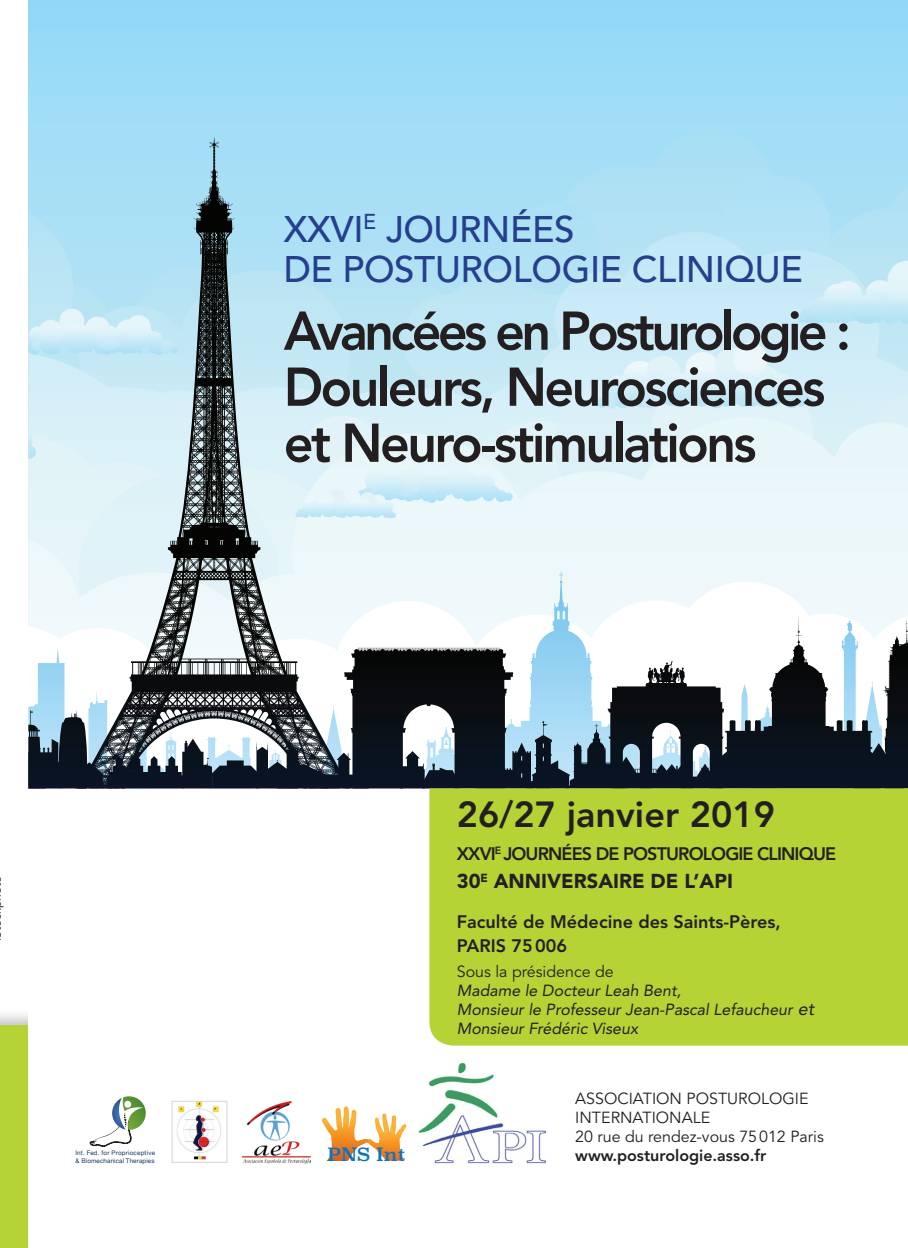
<style>
.page{position:relative;width:908px;height:1248px;background:#fff}
.page>*{position:absolute;margin:0;border:0;box-sizing:border-box;transform-origin:0 0}
.t1{font:800 54px/56px "Avenir LT Std";letter-spacing:-.05em;color:#231f20;scale:.96 1}
.t2{font:500 36.8px/40.8px "Avenir LT Std";letter-spacing:-.01em;color:#253f8e}
.t3{font:800 36px "Avenir LT Std";color:#231f20}
.t4{font:900 20px "Avenir LT Std";color:#231f20}
.t5{font:800 18px/24px "Avenir LT Std";letter-spacing:-.01em;color:#231f20}
.t6{font:800 18px "Avenir LT Std";letter-spacing:-.05em;color:#231f20}
.t7{font:18px "Superclarendon";color:#1074bc}
.t8{font:italic 16px/19.2px "Avenir LT Std";color:#231f20}
.t9{font:16px/19.2px "Avenir LT Std";color:#231f20}
.t10{font:800 16px "Avenir LT Std";color:#231f20}
.t11{font:6.2px/7.6px "Helvetica Neue";letter-spacing:.02em;color:#163567}
.s1{font-size:18px}
</style>
<div class="page">
<div style="left:0;top:1024px;width:28px;height:223px;background:#b5d334"></div>
<div style="left:28px;top:0;width:879px;height:788px;background:linear-gradient(to right,#9dd9f3,#9cddf8)"></div>
<div style="left:644px;top:129px;width:133px;height:133px;background:#abe0f4;border-radius:67px"></div>
<div style="left:558px;top:165px;width:133px;height:133px;background:#afe1f3;border-radius:67px"></div>
<div style="left:508px;top:202px;width:92px;height:92px;background:#aee1f4;border-radius:46px"></div>
<div style="left:718px;top:175px;width:112px;height:112px;background:#b1e2f6;border-radius:56px"></div>
<svg style="left:28px;top:232px;width:769px;height:185px;background:#b8dce9"></svg>
<div style="left:554px;top:380px;width:126px;height:127px;background:#daf0f6;border-radius:63px"></div>
<div style="left:649px;top:357px;width:164px;height:163px;background:#dff3f8;border-radius:82px"></div>
<svg style="left:28px;top:417px;width:879px;height:164px"></svg>
<svg style="left:28px;top:581px;width:447px;height:207px"></svg>
<svg style="left:28px;top:213px;width:150px;height:177px;background:#bce5f5"></svg>
<div style="left:744px;top:391px;width:16px;height:15px;background:#bbe5f5;border-radius:8px"></div>
<div style="left:754px;top:391px;width:16px;height:16px;background:#bce5f5;border-radius:8px"></div>
<div style="left:765px;top:391px;width:16px;height:15px;background:#c0e7f5;border-radius:8px"></div>
<div style="left:784px;top:394px;width:14px;height:14px;background:#bce5f5;border-radius:7px"></div>
<div style="left:791px;top:389px;width:17px;height:17px;background:#c3e8f5;border-radius:9px"></div>
<div style="left:693px;top:391px;width:16px;height:15px;background:#bee6f5;border-radius:8px"></div>
<div style="left:708px;top:392px;width:16px;height:16px;background:#bbe5f5;border-radius:8px"></div>
<div style="left:718px;top:392px;width:14px;height:14px;background:#bbe5f5;border-radius:7px"></div>
<div style="left:724px;top:389px;width:16px;height:15px;background:#c0e7f5;border-radius:8px"></div>
<div style="left:734px;top:389px;width:18px;height:18px;background:#c0e7f5;border-radius:9px"></div>
<div style="left:633px;top:391px;width:16px;height:16px;background:#bbe5f5;border-radius:8px"></div>
<div style="left:651px;top:389px;width:16px;height:16px;background:#bce5f5;border-radius:8px"></div>
<div style="left:650px;top:373px;width:25px;height:24px;background:#ccebf7;border-radius:12px"></div>
<div style="left:718px;top:371px;width:24px;height:24px;background:#d0edf7;border-radius:12px"></div>
<div style="left:769px;top:374px;width:25px;height:24px;background:linear-gradient(to bottom,#e3f4f9,#c4e8f6);border-radius:12px"></div>
<div style="left:684px;top:374px;width:24px;height:25px;background:#d0edf8;border-radius:12px"></div>
<div style="left:605px;top:375px;width:24px;height:24px;background:#d6eff8;border-radius:12px"></div>
<svg style="left:622px;top:361px;width:34px;height:34px"></svg>
<div style="left:645px;top:356px;width:35px;height:34px;background:#e2f3f8;border-radius:17px"></div>
<div style="left:655px;top:372px;width:35px;height:34px;background:linear-gradient(to bottom,#e4f5f9,#bce5f5);border-radius:17px"></div>
<div style="left:685px;top:352px;width:34px;height:34px;background:linear-gradient(to bottom,#f0f9fb,#daf1f8);border-radius:17px"></div>
<div style="left:701px;top:368px;width:34px;height:34px;background:linear-gradient(to bottom,#ebf7fa,#bfe6f5);border-radius:17px"></div>
<div style="left:714px;top:348px;width:34px;height:34px;background:#e2f3f8;border-radius:17px"></div>
<div style="left:740px;top:365px;width:34px;height:34px;background:#d6eff8;border-radius:17px"></div>
<div style="left:732px;top:342px;width:35px;height:35px;background:#ebf7fa;border-radius:17px"></div>
<div style="left:669px;top:392px;width:15px;height:14px;background:#c1e7f5;border-radius:7px"></div>
<svg style="left:683px;top:391px;width:13px;height:14px"></svg>
<div style="left:685px;top:391px;width:13px;height:14px;background:#c2e7f5;border-radius:7px"></div>
<svg style="left:597px;top:398px;width:9px;height:10px"></svg>
<div style="left:603px;top:394px;width:15px;height:15px;background:#c6e9f7;border-radius:7px"></div>
<div style="left:613px;top:388px;width:14px;height:14px;background:#caebf7;border-radius:7px"></div>
<div style="left:614px;top:393px;width:15px;height:15px;background:#bce5f5;border-radius:7px"></div>
<div style="left:618px;top:389px;width:15px;height:15px;background:#caebf7;border-radius:7px"></div>
<div style="left:629px;top:388px;width:18px;height:17px;background:#c5e9f6;border-radius:9px"></div>
<div style="left:639px;top:390px;width:18px;height:18px;background:#c8eaf7;border-radius:9px"></div>
<div style="left:364px;top:470px;width:20px;height:20px;background:#e1f3f9;border-radius:10px"></div>
<div style="left:474px;top:474px;width:20px;height:20px;background:#ddf2f9;border-radius:10px"></div>
<div style="left:453px;top:470px;width:27px;height:27px;background:#def2f9;border-radius:14px"></div>
<div style="left:434px;top:453px;width:32px;height:32px;background:#e4f4f9;border-radius:16px"></div>
<div style="left:426px;top:466px;width:28px;height:28px;background:#e3f4f9;border-radius:14px"></div>
<svg style="left:407px;top:460px;width:27px;height:28px"></svg>
<div style="left:393px;top:469px;width:28px;height:28px;background:#e1f3f9;border-radius:14px"></div>
<div style="left:376px;top:467px;width:28px;height:27px;background:#e3f4f9;border-radius:14px"></div>
<svg style="left:28px;top:430px;width:90px;height:191px;background:#e4f4f8"></svg>
<svg style="left:797px;top:184px;width:110px;height:319px;background:#ccebf6"></svg>
<div style="left:882px;top:310px;width:14px;height:14px;background:#b7e4f6;border-radius:7px"></div>
<svg style="left:295px;top:482px;width:217px;height:36px;background:#d8f0f8"></svg>
<svg style="left:400px;top:726px;width:67px;height:62px"></svg>
<svg style="left:28px;top:648px;width:340px;height:140px"></svg>
<svg style="left:475px;top:572px;width:432px;height:216px"></svg>
<svg style="left:202px;top:141px;width:11px;height:60px"></svg>
<div style="left:429px;top:788px;width:478px;height:257px;background:#b5d334"></div>
<img style="left:406px;top:1062px;width:140px;height:102px">
<svg style="left:90px;top:1096px;width:56px;height:50px"></svg>
<img style="left:176px;top:1102px;width:45px;height:58px">
<div style="left:172px;top:1100px;width:55px;height:62px;border:1px solid #d4d5d7"></div>
<svg style="left:322px;top:1106px;width:84px;height:54px"></svg>
<img style="left:243px;top:1101px;width:67px;height:62px">
<h2 class="t2" style="left:283px;top:209px;width:520px">XXVI<sup>E</sup> JOURNÉES<br>DE POSTUROLOGIE CLINIQUE</h2>
<h1 class="t1" style="left:283px;top:303px;width:592px">Avancées en Posturologie :<br>Douleurs, Neurosciences et Neuro-stimulations</h1>
<p class="t11" style="left:75px;top:1149px;width:81px">Int. Fed. for Proprioceptive &amp; Biomechanical Therapies</p>
<p class="t7" style="left:327px;top:1141px;width:79px">PNS Int</p>
<h3 class="t3" style="left:456px;top:792px;width:319px">26/27 janvier 2019</h3>
<p class="t6" style="left:456px;top:843px;width:381px">XXVI<sup>E</sup> JOURNÉES DE POSTUROLOGIE CLINIQUE</p>
<p class="t4" style="left:456px;top:869px;width:277px">30<sup>E</sup> ANNIVERSAIRE DE L’API</p>
<p class="t5" style="left:456px;top:909px;width:325px">Faculté de Médecine des Saints-Pères,<br>PARIS 75006</p>
<p class="t9" style="left:456px;top:961px;width:158px">Sous la présidence de</p>
<p class="t8" style="left:456px;top:980px;width:358px">Madame le Docteur Leah Bent,<br>Monsieur le Professeur Jean-Pascal Lefaucheur <span class="s1">et<br></span>Monsieur Frédéric Viseux</p>
<p class="t9" style="left:575px;top:1088px;width:250px">ASSOCIATION POSTUROLOGIE<br>INTERNATIONALE<br>20 rue du rendez-vous 75012 Paris</p>
<p class="t10" style="left:575px;top:1146px;width:193px">www.posturologie.asso.fr</p>
</div>
